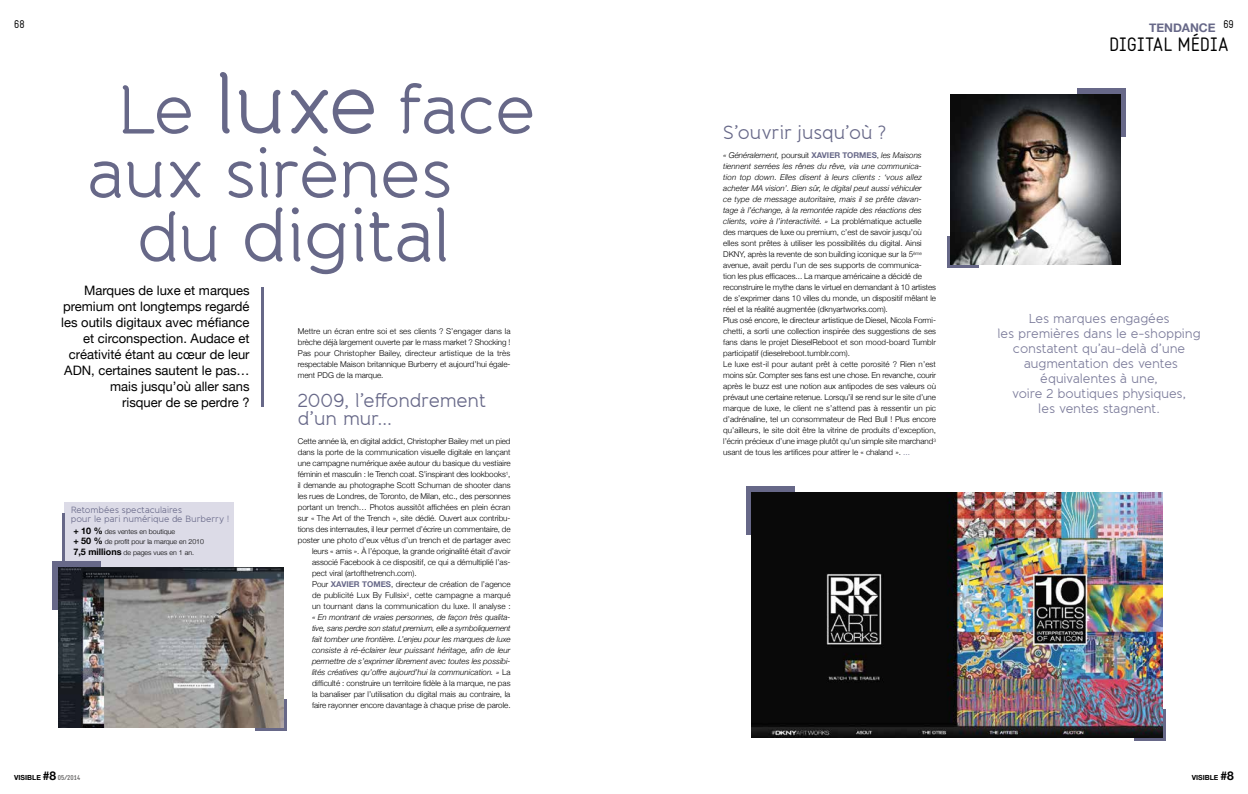
<style>
.page{position:relative;width:1248px;height:794px;background:#fff}
.page>*{position:absolute;margin:0;border:0;box-sizing:border-box;transform-origin:0 0}
.t1{font:74px "Banda";letter-spacing:-.005em;color:#676888}
.t2{font:69px/64px "Banda";letter-spacing:-.015em;color:#676888}
.t3{font:19px/18px "Banda";letter-spacing:-.01em;color:#676888}
.t4{font:19px "Static";letter-spacing:-.015em;color:#000}
.t5{font:13px/16px "Helvetica Neue";color:#000;text-align:right}
.t6{font:13px/15px "Banda";letter-spacing:-.01em;color:#7a7a99;text-align:center}
.t7{font:700 12px "Helvetica Neue";color:#676888}
.t8{font:11px "Static";color:#000}
.t9{font:9px/9px "Banda";letter-spacing:-.005em;color:#676888}
.t10{font:300 8px/11px "Helvetica Neue";color:#000;text-align:justify}
.t11{font:italic 300 8px/11px "Helvetica Neue";color:#000;text-align:justify}
.t12{font:300 7px/10px "Helvetica Neue";color:#000}
.t13{font:700 7px "Helvetica Neue";color:#000}
.s1{font-size:84px}
.s2{font-size:69px}
.s3{font-weight:700;font-size:9px}
.s4{font-weight:700;color:#676888}
.s5{font-style:normal}
.s6{font-style:italic}
.s7{color:#676888}
.s8{font-size:12px}
.s9{font-family:"Static";color:#646363}
</style>
<div class="page">
<svg style="left:1134px;top:709px;width:31px;height:31px"></svg>
<div style="left:746px;top:486px;width:48px;height:48px;background:#676888"></div>
<svg style="left:947px;top:236px;width:31px;height:31px"></svg>
<div style="left:1077px;top:89px;width:48px;height:48px;background:#676888"></div>
<div style="left:64px;top:502px;width:169px;height:70px;background:#dcdbe7"></div>
<hr style="left:62px;top:513px;width:3px;height:59px;background:#676888">
<div style="left:52px;top:561px;width:49px;height:48px;background:#676888"></div>
<svg style="left:255px;top:699px;width:31px;height:31px"></svg>
<img style="left:751px;top:492px;width:411px;height:245px">
<img style="left:58px;top:567px;width:225px;height:160px">
<img style="left:950px;top:94px;width:170px;height:170px">
<hr style="left:261px;top:287px;width:3px;height:120px;background:#676888">
<h3 class="t8" style="left:14px;top:18px;width:12px">68</h3>
<h3 class="t8" style="left:1223px;top:18px;width:12px">69</h3>
<h3 class="t7" style="left:1148px;top:17px;width:68px">TENDANCE</h3>
<h3 class="t4" style="left:1108px;top:33px;width:121px">DIGITAL MÉDIA</h3>
<h2 class="t2" style="left:88px;top:78px;width:449px;text-indent:28px">Le <span class="s1">luxe</span> face aux sirènes</h2>
<h1 class="t1" style="left:137px;top:191px;width:315px"><span class="s2">du</span> digital</h1>
<h3 class="t5" style="left:61px;top:282px;width:190px">Marques de luxe et marques premium ont longtemps regardé les outils digitaux avec méfiance et circonspection. Audace et créativité étant au cœur de leur<br>ADN, certaines sautent le pas… mais jusqu’où aller sans<br>risquer de se perdre ?</h3>
<p class="t9" style="left:71px;top:505px;width:160px">Retombées spectaculaires<br>pour le pari numérique de Burberry !</p>
<p class="t12" style="left:73px;top:526px;width:132px"><span class="s3">+ 10 %</span> des ventes en boutique<br><span class="s3">+ 50 %</span> de profit pour la marque en 2010</p>
<p class="t12" style="left:73px;top:547px;width:122px"><span class="s3">7,5 millions</span> de pages vues en 1 an.</p>
<p class="t10" style="left:298px;top:325px;width:214px">Mettre un écran entre soi et ses clients ? S’engager dans la brèche déjà largement ouverte par le mass market ? Shocking !<br>Pas pour Christopher Bailey, directeur artistique de la très respectable Maison britannique Burberry et aujourd’hui égale&shy;ment PDG de la marque.</p>
<h3 class="t3" style="left:298px;top:392px;width:190px">2009, l’effondrement d’un mur…</h3>
<p class="t10" style="left:298px;top:435px;width:214px">Cette année là, en digital addict, Christopher Bailey met un pied</p>
<p class="t10" style="left:298px;top:446px;width:214px">dans la porte de la communication visuelle digitale en lançant</p>
<p class="t10" style="left:298px;top:457px;width:214px">une campagne numérique axée autour du basique du vestiaire</p>
<p class="t10" style="left:298px;top:468px;width:214px">féminin et masculin : le Trench coat. S’inspirant des lookbooks<sup>1</sup>,</p>
<p class="t10" style="left:298px;top:479px;width:214px">il demande au photographe Scott Schuman de shooter dans</p>
<p class="t10" style="left:298px;top:490px;width:214px">les rues de Londres, de Toronto, de Milan, etc., des personnes</p>
<p class="t10" style="left:298px;top:501px;width:214px">portant un trench… Photos aussitôt affichées en plein écran</p>
<p class="t10" style="left:298px;top:512px;width:214px">sur « The Art of the Trench », site dédié. Ouvert aux contribu-</p>
<p class="t10" style="left:298px;top:523px;width:214px">tions des internautes, il leur permet d’écrire un commentaire, de</p>
<p class="t10" style="left:298px;top:534px;width:214px">poster une photo d’eux vêtus d’un trench et de partager avec</p>
<p class="t10" style="left:312px;top:545px;width:200px">leurs « amis ». À l’époque, la grande originalité était d’avoir</p>
<p class="t10" style="left:312px;top:556px;width:200px">associé Facebook à ce dispositif, ce qui a démultiplié l’as-</p>
<p class="t10" style="left:312px;top:567px;width:106px">pect viral (artofthetrench.com).</p>
<p class="t10" style="left:312px;top:578px;width:200px">Pour <span class="s4">XAVIER TOMES</span>, directeur de création de l’agence</p>
<p class="t10" style="left:312px;top:589px;width:200px">de publicité Lux By Fullsix<sup>2</sup>, cette campagne a marqué</p>
<p class="t10" style="left:312px;top:600px;width:200px">un tournant dans la communication du luxe. Il analyse :</p>
<p class="t11" style="left:312px;top:611px;width:200px">« En montrant de vraies personnes, de façon très qualita&shy;tive, sans perdre son statut premium, elle a symboliquement fait tomber une frontière. L’enjeu pour les marques de luxe consiste à ré-éclairer leur puissant héritage, afin de leur permettre de s’exprimer librement avec toutes les possibi&shy;lités créatives qu’offre aujourd’hui la communication. » <span class="s5">La difficulté : construire un territoire fidèle à la marque, ne pas la banaliser par l’utilisation du digital mais au contraire, la faire rayonner encore davantage à chaque prise de parole.</span></p>
<h3 class="t3" style="left:723px;top:124px;width:164px">S’ouvrir jusqu’où ?</h3>
<p class="t10" style="left:723px;top:149px;width:214px;text-align:left"><span class="s6">« Généralement,</span> poursuit <span class="s4">XAVIER TORMES</span>, <span class="s6">les Maisons tiennent serrées les rênes du rêve, via une communica&shy;tion top down. Elles disent à leurs clients : ‘vous allez acheter MA vision’. Bien sûr, le digital peut aussi véhiculer<br>ce type de message autoritaire, mais il se prête davan&shy;tage à l’échange, à la remontée rapide des réactions des clients, voire à l’interactivité. »</span> La problématique actuelle des marques de luxe ou premium, c’est de savoir jusqu’où elles sont prêtes à utiliser les possibilités du digital. Ainsi DKNY, après la revente de son building iconique sur la 5<sup>ème </sup>avenue, avait perdu l’un de ses supports de communica&shy;tion les plus efficaces... La marque américaine a décidé de reconstruire le mythe dans le virtuel en demandant à 10 artistes de s’exprimer dans 10 villes du monde, un dispositif mêlant le réel et la réalité augmentée (dknyartworks.com).<br>Plus osé encore, le directeur artistique de Diesel, Nicola Formi&shy;chetti, a sorti une collection inspirée des suggestions de ses fans dans le projet DieselReboot et son mood-board Tumblr participatif (dieselreboot.tumblr.com).<br>Le luxe est-il pour autant prêt à cette porosité ? Rien n’est moins sûr. Compter ses fans est une chose. En revanche, courir après le buzz est une notion aux antipodes de ses valeurs où prévaut une certaine retenue. Lorsqu’il se rend sur le site d’une marque de luxe, le client ne s’attend pas à ressentir un pic d’adrénaline, tel un consommateur de Red Bull ! Plus encore qu’ailleurs, le site doit être la vitrine de produits d’exception, l’écrin précieux d’une image plutôt qu’un simple site marchand<sup>3 </sup>usant de tous les artifices pour attirer le « chaland ». <span class="s7">...</span></p>
<h3 class="t6" style="left:997px;top:311px;width:205px">Les marques engagées<br>les premières dans le e-shopping constatent qu’au-delà d’une augmentation des ventes équivalentes à une,<br>voire 2 boutiques physiques,<br>les ventes stagnent.</h3>
<p class="t13" style="left:14px;top:771px;width:68px">VISIBLE <span class="s8">#8</span> <span class="s9">05/2014</span></p>
<p class="t13" style="left:1191px;top:771px;width:43px">VISIBLE <span class="s8">#8</span></p>
</div>
